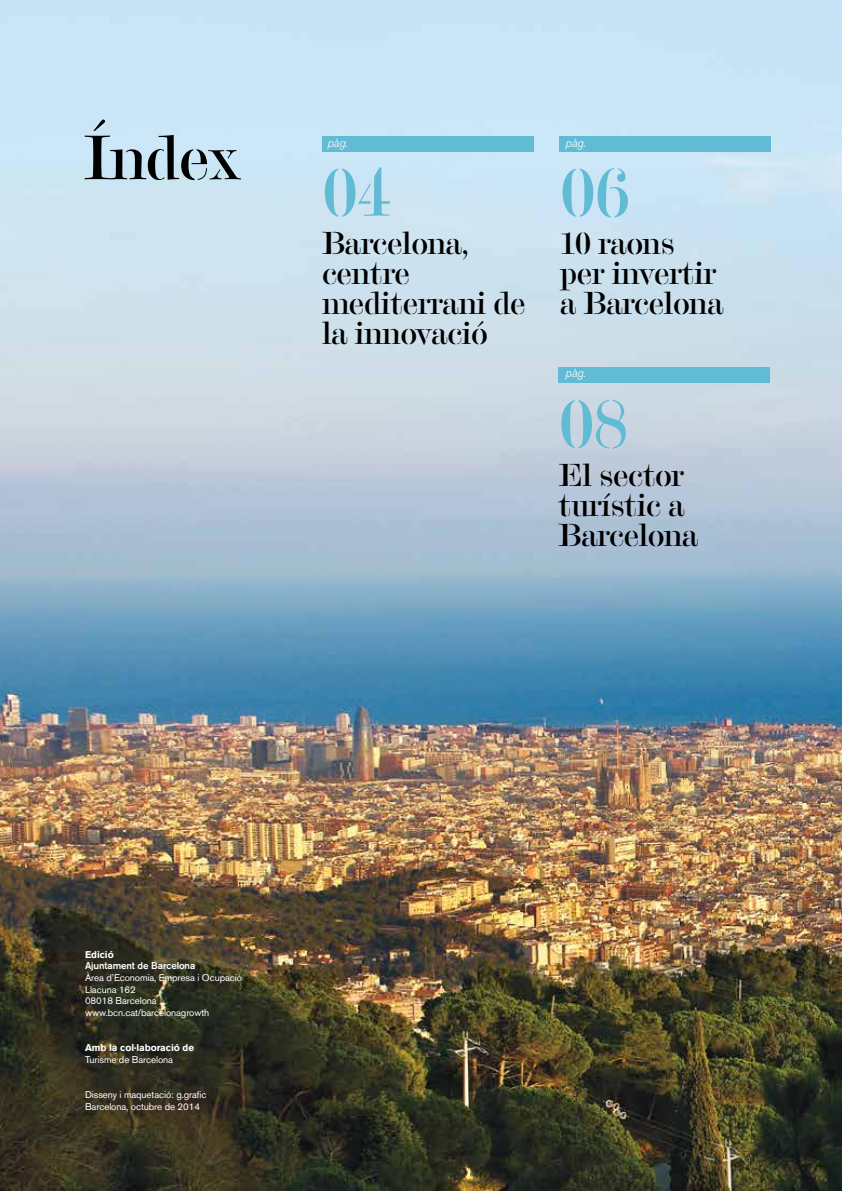
<style>
.page{position:relative;width:842px;height:1191px;background:#fff}
.page>*{position:absolute;margin:0;border:0;box-sizing:border-box;transform-origin:0 0}
.t1{font:72px "Modern Stencil";color:#62bbd4}
.t2{font:65.1px "Modern Stencil";letter-spacing:-.03em;color:#000}
.t3{font:33px/30px "Modern Stencil";letter-spacing:-.03em;color:#000}
.t4{font:italic 300 12px "Akzidenz Grotesk BQ";letter-spacing:-.01em;color:#fff}
.t5{font:9.75px/11.7px "Akzidenz Grotesk BQ";letter-spacing:-.01em;color:#fff}
.t6{font:700 9.75px "Akzidenz Grotesk BQ";letter-spacing:-.01em;color:#fff}
.t7{font:500 9.75px "Akzidenz Grotesk BQ";letter-spacing:-.01em;color:#fff}
</style>
<div class="page">
<img style="left:0;top:0;width:842px;height:1191px">
<div style="left:322px;top:136px;width:211px;height:15px;background:#62bbd4"></div>
<div style="left:560px;top:136px;width:211px;height:15px;background:#62bbd4"></div>
<div style="left:558px;top:367px;width:212px;height:16px;background:#62bbd4"></div>
<h2 class="t2" style="left:83px;top:117px;width:161px">Índex</h2>
<p class="t4" style="left:327px;top:136px;width:22px">pàg.</p>
<p class="t4" style="left:566px;top:136px;width:22px">pàg.</p>
<h1 class="t1" style="left:322px;top:147px;width:72px">04</h1>
<h3 class="t3" style="left:322px;top:227px;width:206px">Barcelona, centre mediterrani de la innovació</h3>
<h1 class="t1" style="left:560px;top:147px;width:72px">06</h1>
<h3 class="t3" style="left:560px;top:227px;width:166px">10 raons per invertir a Barcelona</h3>
<p class="t4" style="left:566px;top:366px;width:22px">pàg.</p>
<h1 class="t1" style="left:558px;top:378px;width:72px">08</h1>
<h3 class="t3" style="left:558px;top:459px;width:142px">El sector turístic a<br>Barcelona</h3>
<p class="t6" style="left:85px;top:948px;width:30px">Edició</p>
<p class="t7" style="left:85px;top:959px;width:112px">Ajuntament de Barcelona</p>
<p class="t5" style="left:85px;top:971px;width:158px">Àrea d’Economia, Empresa i Ocupació<br>Llacuna 162<br>08018 Barcelona www.bcn.cat/barcelonagrowth</p>
<p class="t6" style="left:85px;top:1042px;width:110px">Amb la col·laboració de</p>
<p class="t5" style="left:85px;top:1053px;width:90px">Turisme de Barcelona</p>
<p class="t5" style="left:85px;top:1088px;width:123px">Disseny i maquetació: g.grafic<br>Barcelona, octubre de 2014</p>
</div>
